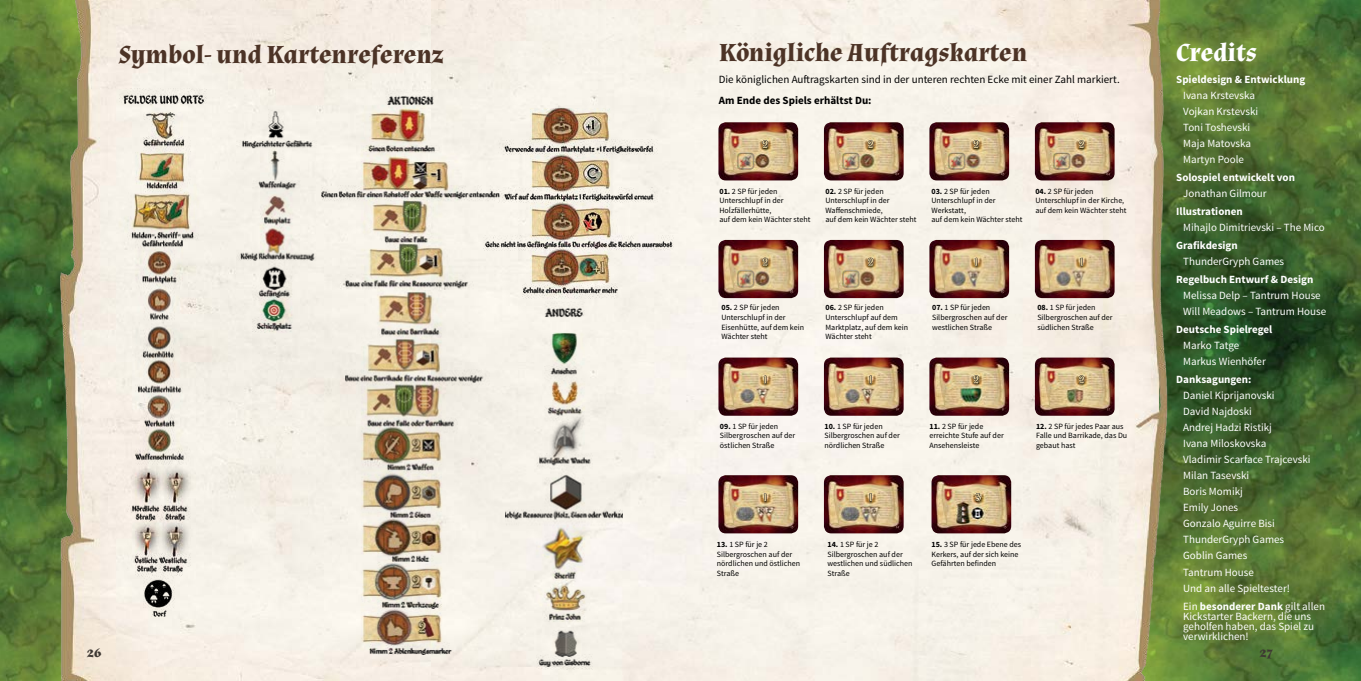
<style>
.page{position:relative;width:1361px;height:681px;background:#fff}
.page>*{position:absolute;margin:0;border:0;box-sizing:border-box;transform-origin:0 0}
.t1{font:700 26px "Almendra";color:#4c3326}
.t2{font:700 26px "Almendra";color:#fff}
.t3{font:700 15px "Almendra";color:#3e3833}
.t4{font:11px/16px "Source Sans Pro";color:#fff}
.t5{font:700 11px "Source Sans Pro";color:#fff}
.t6{font:11px "Source Sans Pro";color:#000}
.t7{font:700 11px "Source Sans Pro";color:#000}
.t8{font:8px/9.6px "Source Sans Pro";color:#000}
.s1{font-weight:700}
</style>
<div class="page">
<img style="left:0;top:373px;width:36px;height:307px">
<img style="left:0;top:0;width:36px;height:373px">
<img style="left:1190px;top:357px;width:171px;height:323px">
<img style="left:1190px;top:0;width:171px;height:357px">
<img style="left:36px;top:0;width:396px;height:680px">
<img style="left:432px;top:0;width:758px;height:680px">
<img style="left:718px;top:122px;width:80px;height:58px">
<svg style="left:762px;top:140px;width:6px;height:8px"></svg>
<img style="left:738px;top:153px;width:16px;height:16px">
<img style="left:824px;top:122px;width:79px;height:58px">
<svg style="left:868px;top:140px;width:5px;height:8px"></svg>
<img style="left:843px;top:153px;width:16px;height:16px">
<img style="left:929px;top:122px;width:80px;height:58px">
<svg style="left:973px;top:140px;width:6px;height:8px"></svg>
<img style="left:948px;top:153px;width:16px;height:16px">
<img style="left:1035px;top:122px;width:79px;height:58px">
<svg style="left:1079px;top:140px;width:5px;height:8px"></svg>
<img style="left:1054px;top:153px;width:16px;height:16px">
<img style="left:718px;top:240px;width:80px;height:58px">
<svg style="left:762px;top:258px;width:6px;height:8px"></svg>
<img style="left:738px;top:270px;width:16px;height:16px">
<img style="left:824px;top:240px;width:79px;height:58px">
<svg style="left:868px;top:258px;width:5px;height:8px"></svg>
<img style="left:843px;top:270px;width:16px;height:16px">
<img style="left:929px;top:240px;width:80px;height:58px">
<svg style="left:974px;top:257px;width:3px;height:9px"></svg>
<img style="left:1035px;top:240px;width:79px;height:58px">
<svg style="left:1080px;top:257px;width:3px;height:9px"></svg>
<img style="left:718px;top:357px;width:80px;height:58px">
<svg style="left:764px;top:375px;width:2px;height:8px"></svg>
<img style="left:824px;top:357px;width:79px;height:58px">
<svg style="left:869px;top:375px;width:3px;height:8px"></svg>
<img style="left:929px;top:357px;width:80px;height:58px">
<svg style="left:973px;top:375px;width:6px;height:8px"></svg>
<img style="left:1035px;top:357px;width:79px;height:58px">
<svg style="left:1079px;top:375px;width:5px;height:8px"></svg>
<img style="left:718px;top:475px;width:80px;height:58px">
<svg style="left:764px;top:493px;width:2px;height:8px"></svg>
<img style="left:824px;top:475px;width:79px;height:58px">
<svg style="left:869px;top:493px;width:3px;height:8px"></svg>
<img style="left:104px;top:89px;width:141px;height:528px">
<img style="left:931px;top:475px;width:80px;height:58px">
<svg style="left:975px;top:493px;width:6px;height:8px"></svg>
<img style="left:230px;top:109px;width:85px;height:230px">
<img style="left:315px;top:89px;width:195px;height:565px">
<img style="left:483px;top:108px;width:195px;height:191px">
<img style="left:506px;top:301px;width:116px;height:379px">
<h1 class="t1" style="left:119px;top:39px;width:326px">Symbol- und Kartenreferenz</h1>
<h1 class="t1" style="left:719px;top:38px;width:310px">Königliche Auftragskarten</h1>
<h3 class="t6" style="left:719px;top:72px;width:402px">Die königlichen Auftragskarten sind in der unteren rechten Ecke mit einer Zahl markiert.</h3>
<h3 class="t7" style="left:719px;top:93px;width:154px">Am Ende des Spiels erhältst Du:</h3>
<p class="t8" style="left:719px;top:186px;width:92px"><span class="s1">01.</span> 2 SP für jeden<br>Unterschlupf in der<br>Holzfällerhütte,<br>auf dem kein Wächter steht</p>
<p class="t8" style="left:825px;top:186px;width:92px"><span class="s1">02.</span> 2 SP für jeden<br>Unterschlupf in der<br>Waffenschmiede,<br>auf dem kein Wächter steht</p>
<p class="t8" style="left:931px;top:186px;width:92px"><span class="s1">03.</span> 2 SP für jeden<br>Unterschlupf in der<br>Werkstatt,<br>auf dem kein Wächter steht</p>
<p class="t8" style="left:1035px;top:186px;width:92px"><span class="s1">04.</span> 2 SP für jeden<br>Unterschlupf in der Kirche, auf dem kein Wächter steht</p>
<p class="t8" style="left:721px;top:303px;width:84px"><span class="s1">05.</span> 2 SP für jeden<br>Unterschlupf in der<br>Eisenhütte, auf dem kein<br>Wächter steht</p>
<p class="t8" style="left:825px;top:303px;width:84px"><span class="s1">06.</span> 2 SP für jeden<br>Unterschlupf auf dem<br>Marktplatz, auf dem kein<br>Wächter steht</p>
<p class="t8" style="left:932px;top:303px;width:77px"><span class="s1">07.</span> 1 SP für jeden<br>Silbergroschen auf der westlichen Straße</p>
<p class="t8" style="left:1037px;top:303px;width:77px"><span class="s1">08.</span> 1 SP für jeden<br>Silbergroschen auf der südlichen Straße</p>
<p class="t8" style="left:720px;top:421px;width:77px"><span class="s1">09.</span> 1 SP für jeden<br>Silbergroschen auf der östlichen Straße</p>
<p class="t8" style="left:824px;top:421px;width:77px"><span class="s1">10.</span> 1 SP für jeden<br>Silbergroschen auf der nördlichen Straße</p>
<p class="t8" style="left:929px;top:421px;width:76px"><span class="s1">11.</span> 2 SP für jede erreichte Stufe auf der<br>Ansehensleiste</p>
<p class="t8" style="left:1036px;top:421px;width:93px"><span class="s1">12.</span> 2 SP für jedes Paar aus<br>Falle und Barrikade, das Du gebaut hast</p>
<p class="t8" style="left:717px;top:539px;width:85px"><span class="s1">13.</span> 1 SP für je 2<br>Silbergroschen auf der nördlichen und östlichen<br>Straße</p>
<p class="t8" style="left:827px;top:539px;width:86px"><span class="s1">14.</span> 1 SP für je 2<br>Silbergroschen auf der westlichen und südlichen<br>Straße</p>
<p class="t8" style="left:931px;top:539px;width:91px"><span class="s1">15.</span> 3 SP für jede Ebene des<br>Kerkers, auf der sich keine<br>Gefährten befinden</p>
<h1 class="t2" style="left:1176px;top:38px;width:82px">Credits</h1>
<h3 class="t5" style="left:1176px;top:72px;width:131px">Spieldesign &amp; Entwicklung</h3>
<h3 class="t4" style="left:1183px;top:87px;width:76px">Ivana Krstevska<br>Vojkan Krstevski<br>Toni Toshevski<br>Maja Matovska<br>Martyn Poole</h3>
<h3 class="t5" style="left:1176px;top:170px;width:120px">Solospiel entwickelt von</h3>
<h3 class="t4" style="left:1183px;top:185px;width:85px">Jonathan Gilmour</h3>
<h3 class="t5" style="left:1176px;top:204px;width:68px">Illustrationen</h3>
<h3 class="t4" style="left:1183px;top:219px;width:143px">Mihajlo Dimitrievski – The Mico</h3>
<h3 class="t5" style="left:1176px;top:238px;width:63px">Grafikdesign</h3>
<h3 class="t4" style="left:1183px;top:253px;width:102px">ThunderGryph Games</h3>
<h3 class="t5" style="left:1176px;top:272px;width:139px">Regelbuch Entwurf &amp; Design</h3>
<h3 class="t4" style="left:1183px;top:287px;width:144px">Melissa Delp – Tantrum House<br>Will Meadows – Tantrum House</h3>
<h3 class="t5" style="left:1176px;top:322px;width:98px">Deutsche Spielregel</h3>
<h3 class="t4" style="left:1183px;top:337px;width:84px">Marko Tatge<br>Markus Wienhöfer</h3>
<h3 class="t5" style="left:1176px;top:372px;width:77px">Danksagungen:</h3>
<p class="t4" style="left:1183px;top:387px;width:129px">Daniel Kiprijanovski<br>David Najdoski<br>Andrej Hadzi Ristikj<br>Ivana Miloskovska<br>Vladimir Scarface Trajcevski<br>Milan Tasevski<br>Boris Momikj<br>Emily Jones<br>Gonzalo Aguirre Bisi<br>ThunderGryph Games<br>Goblin Games<br>Tantrum House<br>Und an alle Spieltester!</p>
<h3 class="t4" style="left:1183px;top:600px;width:143px;line-height:10px">Ein <span class="s1">besonderer Dank</span> gilt allen<br>Kickstarter Backern, die uns geholfen haben, das Spiel zu verwirklichen!</h3>
<h2 class="t3" style="left:87px;top:643px;width:16px">26</h2>
<h2 class="t3" style="left:1260px;top:643px;width:14px">27</h2>
</div>
